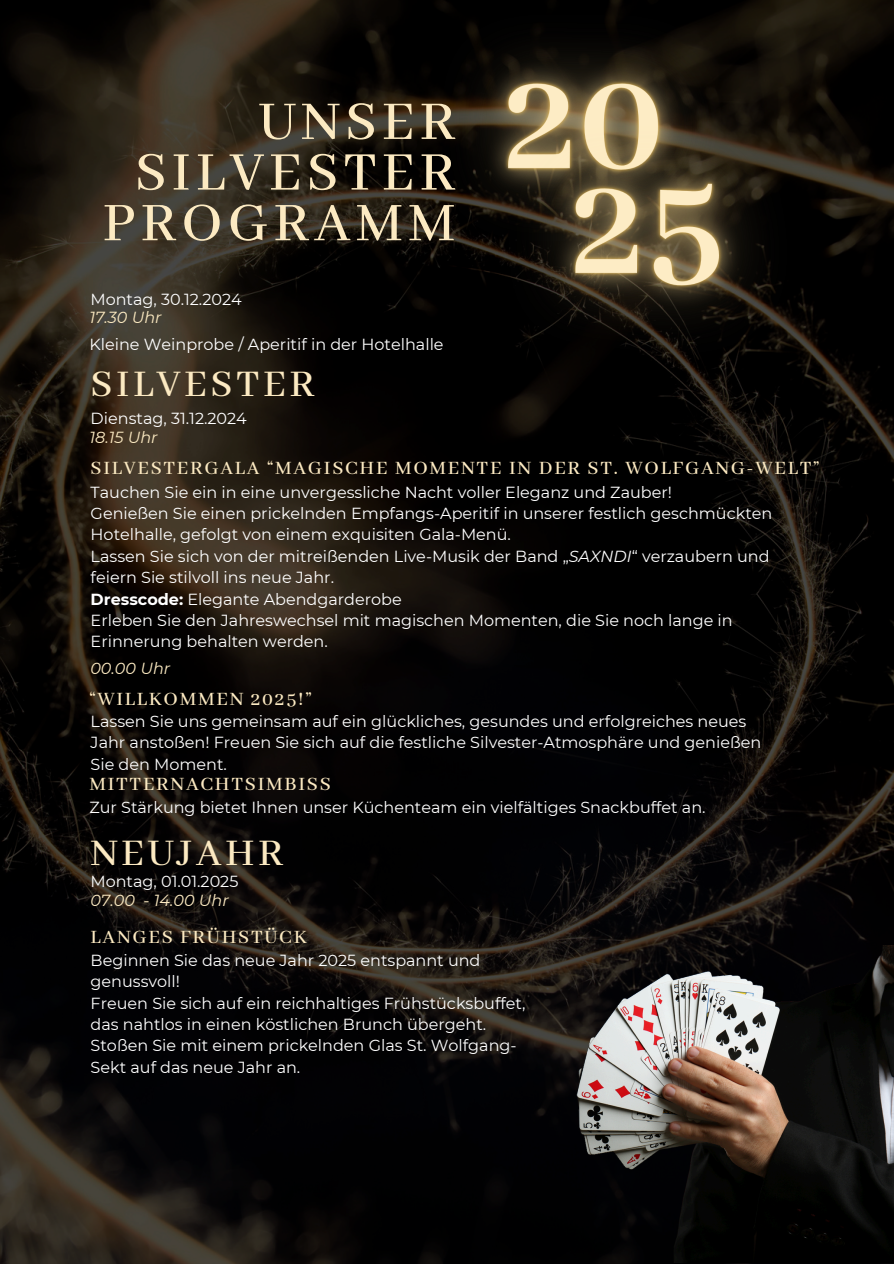
<style>
.page{position:relative;width:894px;height:1264px;background:#fff}
.page>*{position:absolute;margin:0;border:0;box-sizing:border-box;transform-origin:0 0}
.t1{font:500 60px/50.7px "Abhaya Libre";letter-spacing:.085em;color:#fceac2;text-align:right}
.t2{font:500 42px "Abhaya Libre";letter-spacing:.085em;color:#fceac2}
.t3{font:500 21px "Abhaya Libre";letter-spacing:.085em;color:#fceac2}
.t4{font:16.05px/21.3px "Montserrat";color:#fff}
.t5{font:italic 16.05px "Montserrat";color:#fceac2}
.s1{font-style:italic}
.s2{font-weight:700}
</style>
<div class="page">
<img style="left:0;top:0;width:893px;height:1263px">
<img style="left:485px;top:945px;width:408px;height:317px">
<img style="left:368px;top:0;width:430px;height:357px">
<img style="left:435px;top:5px;width:423px;height:456px">
<p class="t1" style="left:102px;top:99px;width:354px">UNSER<br>SILVESTER<br>PROGRAMM</p>
<h1 class="t4" style="left:90px;top:288px;width:153px">Montag, 30.12.2024</h1>
<p class="t5" style="left:89px;top:308px;width:74px">17.30 Uhr</p>
<p class="t4" style="left:89px;top:334px;width:356px">Kleine Weinprobe / Aperitif in der Hotelhalle</p>
<p class="t2" style="left:90px;top:360px;width:226px">SILVESTER</p>
<h3 class="t4" style="left:91px;top:408px;width:158px">Dienstag, 31.12.2024</h3>
<p class="t5" style="left:89px;top:427px;width:70px">18.15 Uhr</p>
<h2 class="t3" style="left:91px;top:456px;width:730px">SILVESTERGALA “MAGISCHE MOMENTE IN DER ST. WOLFGANG-WELT”</h2>
<p class="t4" style="left:91px;top:481px;width:582px">Tauchen Sie ein in eine unvergessliche Nacht voller Eleganz und Zauber!</p>
<p class="t4" style="left:91px;top:502px;width:683px">Genießen Sie einen prickelnden Empfangs-Aperitif in unserer festlich geschmückten<br>Hotelhalle, gefolgt von einem exquisiten Gala-Menü.</p>
<h2 class="t4" style="left:91px;top:545px;width:680px">Lassen Sie sich von der mitreißenden Live-Musik der Band „<span class="s1">SAXNDI</span>“ verzaubern und feiern Sie stilvoll ins neue Jahr.</h2>
<p class="t4" style="left:91px;top:588px;width:312px"><span class="s2">Dresscode:</span> Elegante Abendgarderobe</p>
<p class="t4" style="left:91px;top:609px;width:643px">Erleben Sie den Jahreswechsel mit magischen Momenten, die Sie noch lange in<br>Erinnerung behalten werden.</p>
<p class="t5" style="left:90px;top:659px;width:81px">00.00 Uhr</p>
<h3 class="t3" style="left:89px;top:687px;width:224px">“WILLKOMMEN 2025!”</h3>
<p class="t4" style="left:91px;top:710px;width:672px">Lassen Sie uns gemeinsam auf ein glückliches, gesundes und erfolgreiches neues<br>Jahr anstoßen! Freuen Sie sich auf die festliche Silvester-Atmosphäre und genießen<br>Sie den Moment.</p>
<p class="t4" style="left:89px;top:797px;width:617px">Zur Stärkung bietet Ihnen unser Küchenteam ein vielfältiges Snackbuffet an.</p>
<p class="t3" style="left:89px;top:772px;width:243px">MITTERNACHTSIMBISS</p>
<p class="t2" style="left:90px;top:829px;width:194px">NEUJAHR</p>
<p class="t4" style="left:90px;top:871px;width:149px">Montag, 01.01.2025</p>
<h3 class="t5" style="left:90px;top:890px;width:140px">07.00 - 14.00 Uhr</h3>
<p class="t3" style="left:91px;top:925px;width:217px">LANGES FRÜHSTÜCK</p>
<p class="t4" style="left:91px;top:949px;width:391px">Beginnen Sie das neue Jahr 2025 entspannt und genussvoll!</p>
<p class="t4" style="left:91px;top:992px;width:436px">Freuen Sie sich auf ein reichhaltiges Frühstücksbuffet, das nahtlos in einen köstlichen Brunch übergeht.</p>
<h3 class="t4" style="left:91px;top:1034px;width:427px">Stoßen Sie mit einem prickelnden Glas St. Wolfgang-<br>Sekt auf das neue Jahr an.</h3>
</div>
